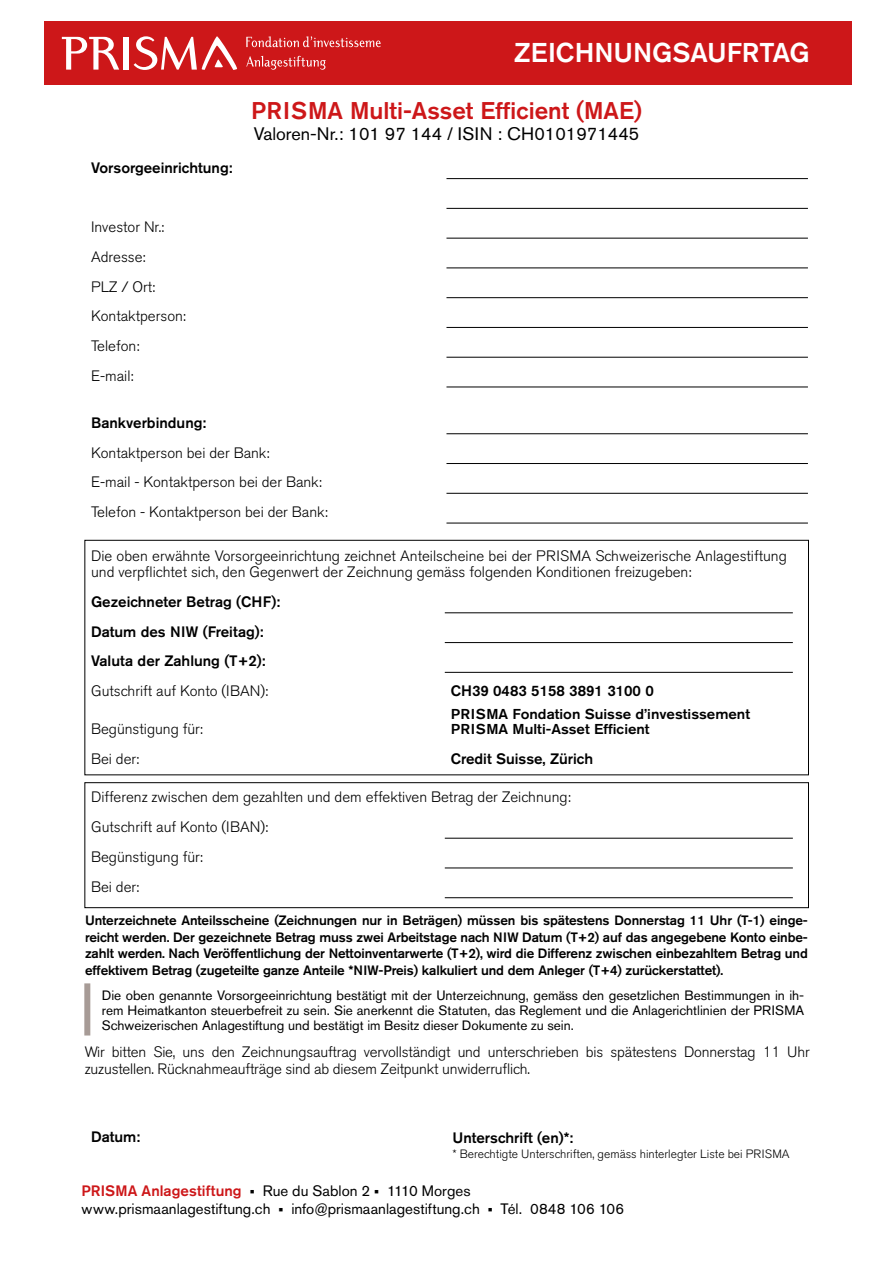
<style>
.page{position:relative;width:893px;height:1263px;background:#fff}
.page>*{position:absolute;margin:0;border:0;box-sizing:border-box;transform-origin:0 0}
.t1{font:500 27px "Akzidenz Grotesk BE";color:#fff}
.t2{font:500 24px "Akzidenz Grotesk BE";color:#cd1719}
.t3{font:18px "Akzidenz Grotesk BE";color:#000}
.t4{font:300 15px/29.7px "Akzidenz Grotesk BE";color:#000}
.t5{font:500 15px/29.7px "Akzidenz Grotesk BE";color:#000}
.t6{font:15px/18px "Akzidenz Grotesk BE";color:#000}
.t7{font:500 14.25px/15px "Akzidenz Grotesk BE";color:#000;scale:1.05 1}
.t8{font:500 13.5px/16.5px "Akzidenz Grotesk BE";letter-spacing:-.01em;color:#000;text-align:justify}
.t9{font:13.5px/15px "Akzidenz Grotesk BE";color:#000;text-align:justify}
.t10{font:300 12px "Akzidenz Grotesk BE";color:#000}
.s1{font-weight:500;color:#cd1719}
</style>
<div class="page">
<hr style="left:445px;top:838px;width:348px;height:1px;background:#000">
<hr style="left:445px;top:868px;width:348px;height:1px;background:#000">
<hr style="left:445px;top:897px;width:348px;height:1px;background:#000">
<div style="left:85px;top:782px;width:724px;height:126px;border:1px solid #000"></div>
<div style="left:84px;top:983px;width:6px;height:52px;background:#a79b96"></div>
<hr style="left:446px;top:178px;width:362px;height:1px;background:#000">
<hr style="left:446px;top:208px;width:362px;height:1px;background:#000">
<hr style="left:446px;top:238px;width:362px;height:1px;background:#000">
<hr style="left:446px;top:268px;width:362px;height:1px;background:#000">
<hr style="left:446px;top:297px;width:362px;height:1px;background:#000">
<hr style="left:446px;top:327px;width:362px;height:1px;background:#000">
<hr style="left:446px;top:357px;width:362px;height:1px;background:#000">
<hr style="left:446px;top:387px;width:362px;height:1px;background:#000">
<hr style="left:446px;top:433px;width:362px;height:1px;background:#000">
<hr style="left:446px;top:463px;width:362px;height:1px;background:#000">
<hr style="left:446px;top:493px;width:362px;height:1px;background:#000">
<hr style="left:446px;top:523px;width:362px;height:1px;background:#000">
<hr style="left:445px;top:612px;width:348px;height:1px;background:#000">
<hr style="left:445px;top:642px;width:348px;height:1px;background:#000">
<hr style="left:445px;top:672px;width:348px;height:1px;background:#000">
<div style="left:85px;top:540px;width:724px;height:235px;border:1px solid #000"></div>
<div style="left:44px;top:21px;width:808px;height:64px;background:#cd1719"></div>
<svg style="left:62px;top:37px;width:57px;height:33px"></svg>
<div style="left:124px;top:37px;width:5px;height:33px;background:#fff"></div>
<svg style="left:134px;top:36px;width:104px;height:34px"></svg>
<svg style="left:246px;top:36px;width:135px;height:11px"></svg>
<svg style="left:246px;top:56px;width:80px;height:14px"></svg>
<h1 class="t1" style="left:514px;top:36px;width:297px">ZEICHNUNGSAUFRTAG</h1>
<p class="t5" style="left:91px;top:152px;width:143px">Vorsorgeeinrichtung:</p>
<h2 class="t2" style="left:251px;top:96px;width:392px">PRISMA Multi-Asset Efficient (MAE)</h2>
<p class="t3" style="left:254px;top:123px;width:387px">Valoren-Nr.: 101 97 144 / ISIN : CH0101971445</p>
<p class="t4" style="left:91px;top:212px;width:97px">Investor Nr.:<br>Adresse:<br>PLZ / Ort:<br>Kontaktperson:<br>Telefon:<br>E-mail:</p>
<p class="t5" style="left:91px;top:407px;width:117px">Bankverbindung:</p>
<p class="t4" style="left:91px;top:438px;width:238px">Kontaktperson bei der Bank:<br>E-mail - Kontaktperson bei der Bank:<br>Telefon - Kontaktperson bei der Bank:</p>
<p class="t4" style="left:91px;top:547px;width:697px;line-height:16.5px">Die oben erwähnte Vorsorgeeinrichtung zeichnet Anteilscheine bei der PRISMA Schweizerische Anlagestiftung und verpflichtet sich, den Gegenwert der Zeichnung gemäss folgenden Konditionen freizugeben:</p>
<p class="t5" style="left:91px;top:586px;width:190px">Gezeichneter Betrag (CHF):<br>Datum des NIW (Freitag):<br>Valuta der Zahlung (T+2):</p>
<p class="t4" style="left:91px;top:676px;width:179px">Gutschrift auf Konto (IBAN):</p>
<p class="t5" style="left:451px;top:676px;width:205px">CH39 0483 5158 3891 3100 0</p>
<p class="t4" style="left:91px;top:715px;width:114px">Begünstigung für:</p>
<p class="t7" style="left:451px;top:706px;width:287px">PRISMA Fondation Suisse d’investissement<br>PRISMA Multi-Asset Efficient</p>
<p class="t4" style="left:91px;top:744px;width:50px">Bei der:</p>
<p class="t5" style="left:451px;top:744px;width:144px">Credit Suisse, Zürich</p>
<p class="t4" style="left:91px;top:783px;width:481px">Differenz zwischen dem gezahlten und dem effektiven Betrag der Zeichnung:<br>Gutschrift auf Konto (IBAN):<br>Begünstigung für:<br>Bei der:</p>
<p class="t8" style="left:85px;top:912px;width:724px">Unterzeichnete Anteilsscheine (Zeichnungen nur in Beträgen) müssen bis spätestens Donnerstag 11 Uhr (T-1) einge&shy;reicht werden. Der gezeichnete Betrag muss zwei Arbeitstage nach NIW Datum (T+2) auf das angegebene Konto einbe&shy;zahlt werden. Nach Veröffentlichung der Nettoinventarwerte (T+2), wird die Differenz zwischen einbezahltem Betrag und effektivem Betrag (zugeteilte ganze Anteile *NIW-Preis) kalkuliert und dem Anleger (T+4) zurückerstattet).</p>
<p class="t9" style="left:102px;top:987px;width:704px">Die oben genannte Vorsorgeeinrichtung bestätigt mit der Unterzeichnung, gemäss den gesetzlichen Bestimmungen in ih&shy;rem Heimatkanton steuerbefreit zu sein. Sie anerkennt die Statuten, das Reglement und die Anlagerichtlinien der PRISMA Schweizerischen Anlagestiftung und bestätigt im Besitz dieser Dokumente zu sein.</p>
<p class="t4" style="left:85px;top:1044px;width:726px;line-height:16.5px">Wir bitten Sie, uns den Zeichnungsauftrag vervollständigt und unterschrieben bis spätestens Donnerstag 11 Uhr zuzustellen. Rücknahmeaufträge sind ab diesem Zeitpunkt unwiderruflich.</p>
<p class="t5" style="left:91px;top:1121px;width:51px">Datum:</p>
<p class="t5" style="left:452px;top:1122px;width:122px">Unterschrift (en)*:</p>
<p class="t10" style="left:452px;top:1147px;width:339px">* Berechtigte Unterschriften, gemäss hinterlegter Liste bei PRISMA</p>
<p class="t6" style="left:82px;top:1181px;width:544px"><span class="s1">PRISMA Anlagestiftung</span> • Rue du Sablon 2 • 1110 Morges www.prismaanlagestiftung.ch • info@prismaanlagestiftung.ch • Tél. 0848 106 106</p>
</div>
